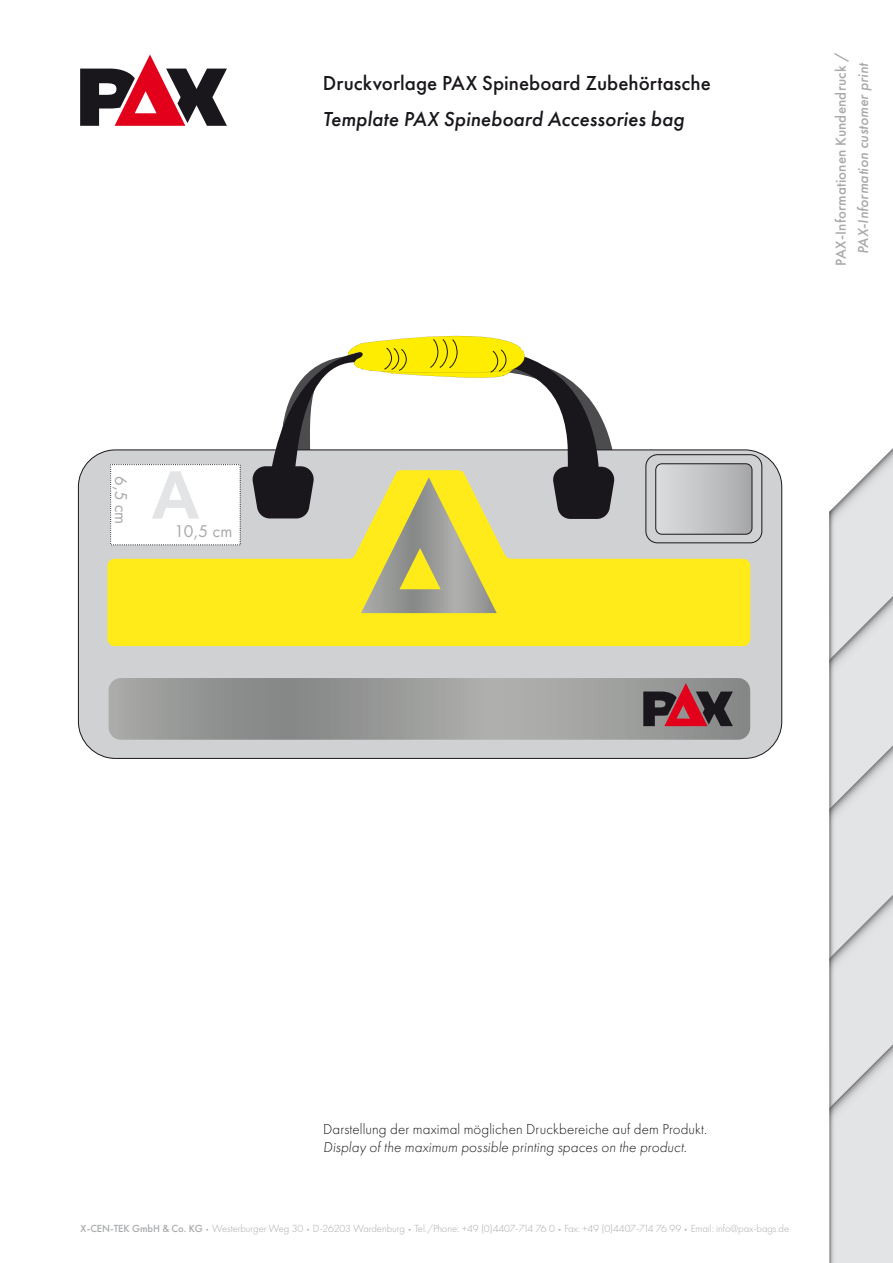
<style>
.page{position:relative;width:893px;height:1263px;background:#fff}
.page>*{position:absolute;margin:0;border:0;box-sizing:border-box;transform-origin:0 0}
.t1{font:700 66px "Arial";color:#e3e4e5}
.t2{font:500 21px "Futura PT";color:#1a171c}
.t3{font:italic 500 21px "Futura PT";color:#1a171c}
.t4{font:15.6px "Futura";color:#a7a9ab}
.t5{font:300 15px "Futura PT";letter-spacing:.005em;color:#1a171c}
.t6{font:italic 300 15px "Futura PT";letter-spacing:.005em;color:#1a171c}
.t7{font:500 15px "Futura PT";letter-spacing:.01em;color:#a7a9ab}
.t8{font:italic 500 15px "Futura PT";letter-spacing:.01em;color:#a7a9ab}
.t9{font:300 10.65px "Futura PT";letter-spacing:-.005em;color:#a7a9ab}
.s1{font-weight:500}
.s2{font-size:6.6px}
</style>
<div class="page">
<svg style="left:80px;top:54px;width:147px;height:72px"></svg>
<svg style="left:829px;top:448px;width:64px;height:815px;background:#dddedf"></svg>
<div style="left:78px;top:450px;width:704px;height:308px;background:#d0d1d2;border-radius:37px"></div>
<svg style="left:268px;top:356px;width:334px;height:111px"></svg>
<svg style="left:346px;top:336px;width:188px;height:42px"></svg>
<div style="left:645px;top:454px;width:117px;height:89px;border:1px solid #1a171c;border-radius:12px"></div>
<svg style="left:657px;top:465px;width:95px;height:67px"></svg>
<div style="left:655px;top:463px;width:97px;height:72px;border:1px solid #1a171c;border-radius:6px"></div>
<svg style="left:557px;top:467px;width:53px;height:3px"></svg>
<svg style="left:256px;top:466px;width:59px;height:4px"></svg>
<svg style="left:109px;top:678px;width:641px;height:62px;background:#969392"></svg>
<svg style="left:107px;top:470px;width:643px;height:176px;fill:#feeb19"></svg>
<svg style="left:361px;top:477px;width:136px;height:136px;background:#cbc467"></svg>
<div style="left:111px;top:465px;width:129px;height:80px;background:#fff"></div>
<h2 class="t2" style="left:323px;top:70px;width:390px">Druckvorlage PAX Spineboard Zubehörtasche</h2>
<h2 class="t3" style="left:323px;top:106px;width:363px">Template PAX Spineboard Accessories bag</h2>
<h3 class="t4" style="left:132px;top:476px;width:50px;rotate:90deg">6,5 cm</h3>
<h1 class="t1" style="left:152px;top:452px;width:49px">A</h1>
<h3 class="t4" style="left:174px;top:520px;width:60px">10,5 cm</h3>
<h3 class="t7" style="left:832px;top:266px;width:215px;rotate:-90deg">PAX-Informationen Kundendruck /</h3>
<h3 class="t8" style="left:854px;top:254px;width:193px;rotate:-90deg">PAX-Information customer print</h3>
<h3 class="t5" style="left:323px;top:1121px;width:386px">Darstellung der maximal möglichen Druckbereiche auf dem Produkt.</h3>
<h3 class="t6" style="left:323px;top:1139px;width:365px">Display of the maximum possible printing spaces on the product.</h3>
<p class="t9" style="left:81px;top:1223px;width:710px"><span class="s1">X-CEN-TEK GmbH &amp; Co. KG</span> <span class="s2">•</span> Westerburger Weg 30 <span class="s2">•</span> D-26203 Wardenburg <span class="s2">•</span> Tel./Phone: +49 (0)4407-714 76 0 <span class="s2">•</span> Fax: +49 (0)4407-714 76 99 <span class="s2">•</span> Email: info@pax-bags.de</p>
</div>
